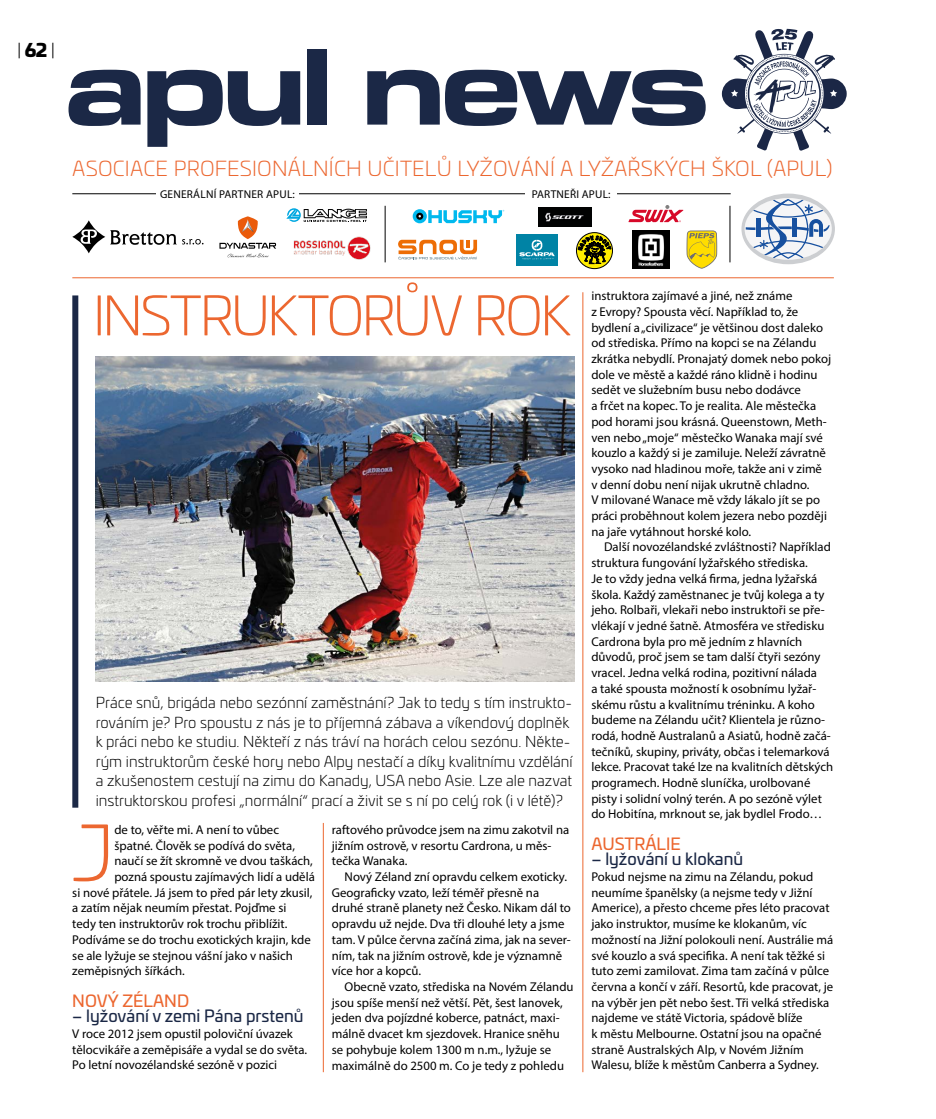
<style>
.page{position:relative;width:936px;height:1119px;background:#fff}
.page>*{position:absolute;margin:0;border:0;box-sizing:border-box;transform-origin:0 0}
.t1{font:700 expanded 112.8px "Microgramma DOT";letter-spacing:-.015em;color:#1b2846}
.t2{font:300 76.2px "Univia Pro";color:#ec6730}
.t3{font:300 53.85px "Univia Pro";letter-spacing:-.055em;color:#ec6730}
.t4{font:300 20.55px "Univia Pro";letter-spacing:.01em;color:#ec6730}
.t5{font:300 18px "Univia Pro";color:#000}
.t6{font:16.5px "Univia Pro";color:#1b2846}
.t7{font:16.5px "Univia Pro";color:#ec6730}
.t8{font:300 15px/19.5px "Univia Pro";color:#000}
.t9{font:12.75px/15.8px "Myriad Pro";color:#000}
.t10{font:11.4px "Myriad Pro";letter-spacing:.02em;color:#000}
.s1{font-weight:900}
</style>
<div class="page">
<hr style="left:582px;top:292px;width:1px;height:779px;background:#ec6730">
<hr style="left:72px;top:277px;width:761px;height:1px;background:#ec6730">
<svg style="left:412px;top:209px;width:15px;height:14px"></svg>
<svg style="left:416px;top:213px;width:7px;height:7px"></svg>
<svg style="left:428px;top:210px;width:76px;height:13px"></svg>
<svg style="left:398px;top:240px;width:79px;height:19px"></svg>
<hr style="left:72px;top:193px;width:658px;height:1px;background:#000">
<div style="left:525px;top:188px;width:91px;height:12px;background:#fff"></div>
<hr style="left:385px;top:206px;width:1px;height:56px;background:#000">
<svg style="left:686px;top:230px;width:31px;height:38px"></svg>
<div style="left:516px;top:234px;width:41px;height:31px;background:#0083a5"></div>
<svg style="left:519px;top:240px;width:36px;height:19px"></svg>
<svg style="left:741px;top:193px;width:93px;height:71px"></svg>
<svg style="left:72px;top:220px;width:131px;height:33px"></svg>
<div style="left:156px;top:188px;width:142px;height:12px;background:#fff"></div>
<svg style="left:219px;top:216px;width:57px;height:41px"></svg>
<svg style="left:286px;top:208px;width:81px;height:14px"></svg>
<img style="left:293px;top:236px;width:78px;height:24px">
<svg style="left:628px;top:205px;width:55px;height:17px"></svg>
<hr style="left:729px;top:206px;width:1px;height:56px;background:#000">
<svg style="left:576px;top:232px;width:36px;height:36px"></svg>
<div style="left:576px;top:232px;width:36px;height:36px;border:1px solid #000;border-radius:50%"></div>
<svg style="left:578px;top:236px;width:33px;height:28px"></svg>
<svg style="left:721px;top:29px;width:125px;height:122px"></svg>
<div style="left:72px;top:295px;width:6px;height:512px;background:#1b2846"></div>
<hr style="left:323px;top:822px;width:1px;height:249px;background:#ec6730">
<img style="left:538px;top:207px;width:53px;height:19px">
<img style="left:632px;top:231px;width:37px;height:37px">
<img style="left:96px;top:356px;width:478px;height:325px">
<h3 class="t5" style="left:17px;top:38px;width:39px">| <span class="s1">62</span>|</h3>
<h1 class="t1" style="left:66px;top:10px;width:644px">apul news</h1>
<h3 class="t4" style="left:72px;top:154px;width:728px">Asociace profesi onálních učitelů lyžování a lyžařských škol (APUL</h3>
<h3 class="t4" style="left:826px;top:154px;width:8px">)</h3>
<p class="t10" style="left:160px;top:187px;width:136px">generální partner APUL:</p>
<p class="t10" style="left:531px;top:187px;width:80px">partneři APUL:</p>
<h3 class="t3" style="left:93px;top:277px;width:480px">Instruktorův rok</h3>
<p class="t8" style="left:96px;top:692px;width:478px">Práce snů, brigáda nebo sezónní zaměstnání? Jak to tedy s tím instrukto&shy;rováním je? Pro spoustu z nás je to příjemná zábava a víkendový doplněk k práci nebo ke studiu. Někteří z nás tráví na horách celou sezónu. Někte&shy;rým instruktorům české hory nebo Alpy nestačí a díky kvalitnímu vzdělání a zkušenostem cestují na zimu do Kanady, USA nebo Asie. Lze ale nazvat instruktorskou profesi „normální“ prací a živit se s ní po celý rok (i v létě)?</p>
<p class="t9" style="left:332px;top:821px;width:239px">raftového průvodce jsem na zimu zakotvil na jižním ostrově, v resortu Cardrona, u měs&shy;tečka Wanaka.</p>
<p class="t9" style="left:332px;top:868px;width:240px;text-indent:13px">Nový Zéland zní opravdu celkem exoticky.<br>Geograficky vzato, leží téměř přesně na druhé straně planety než Česko. N ikam dál to opravdu už nejde. Dva tři dlouhé lety a jsme tam. V půlce června začíná zima, jak na sever&shy;ním, tak na jižním ostrově, kde je významně více hor a kopců.</p>
<p class="t9" style="left:332px;top:978px;width:243px;text-indent:13px">Obecně vzato, střediska na Novém Zélandu jsou spíše menší než větší. Pět, šest lanovek, jeden dva pojízdné koberce, patnáct, maxi&shy;málně dvacet km sjezdovek. Hranice sněhu se pohybuje kolem 1300 m n.m., lyžuje se maximálně do 2500 m. Co je tedy z pohledu</p>
<h2 class="t2" style="left:72px;top:798px;width:44px">J</h2>
<p class="t9" style="left:114px;top:821px;width:166px">de to, věřte mi. A není to vůbec</p>
<p class="t9" style="left:114px;top:837px;width:182px">špatné. Člověk se podívá do světa,</p>
<p class="t9" style="left:114px;top:852px;width:200px">naučí se žít skromně ve dvou taškách,</p>
<p class="t9" style="left:114px;top:868px;width:202px">pozná spoustu zajímavých lidí a udělá</p>
<p class="t9" style="left:72px;top:884px;width:242px">si nové přátele. Já jsem to před pár lety zkusil,</p>
<p class="t9" style="left:72px;top:900px;width:215px">a zatím nějak neumím přestat. Pojďme si</p>
<p class="t9" style="left:72px;top:915px;width:216px">tedy ten instruktorův rok trochu přiblížit.</p>
<p class="t9" style="left:72px;top:931px;width:240px">Podíváme se do trochu exotických krajin, kde</p>
<p class="t9" style="left:72px;top:947px;width:222px">se ale lyžuje se stejnou vášní jako v našich</p>
<p class="t9" style="left:72px;top:962px;width:114px">zeměpisných šířkách.</p>
<p class="t7" style="left:72px;top:987px;width:118px">NOVÝ ZÉLAND</p>
<p class="t6" style="left:72px;top:1003px;width:233px">– lyžování v zemi Pána prstenů</p>
<p class="t9" style="left:72px;top:1025px;width:236px">V roce 2012 jsem opustil poloviční úvazek tělocvikáře a zeměpisáře a vydal se do světa.<br>Po letní novozélandské sezóně v pozici</p>
<p class="t9" style="left:591px;top:288px;width:241px">instruktora zajímavé a jiné, než známe<br>z Evropy? Spousta věcí. Například to, že bydlení a „civilizace“ je většinou dost daleko od střediska. Přímo na kopci se na Zélandu zkrátka nebydlí. Pronajatý domek nebo pokoj dole ve městě a každé ráno klidně i hodinu sedět ve služebním busu nebo dodávce<br>a frčet na kopec. To je realita. Ale městečka pod horami jsou krásná. Queenstown, Meth&shy;ven nebo „moje“ městečko Wanaka mají své kouzlo a každý si je zamiluje. Neleží závratně vysoko nad hladinou moře, takže ani v zimě<br>v denní dobu není nijak ukrutně chladno.<br>V milované Wanace mě vždy lákalo jít se po práci proběhnout kolem jezera nebo později na jaře vytáhnout horské kolo.</p>
<p class="t9" style="left:591px;top:539px;width:243px;text-indent:13px">Další novozélandské zvláštnosti? Například struktura fungování lyžařského střediska.<br>Je to vždy jedna velká firma, jedna lyžařská škola. Každý zaměstnanec je tvůj kolega a ty jeho. Rolbaři, vlekaři nebo instruktoři se pře&shy;vlékají v jedné šatně. Atmosféra ve středisku Cardrona byla pro mě jedním z hlavních důvodů, proč jsem se tam další čtyři sezóny vracel. Jedna velká rodina, pozitivní nálada<br>a také spousta možností k osobnímu lyžař&shy;skému růstu a kvalitnímu tréninku. A koho budeme na Zélandu učit? Klientela je různo&shy;rodá, hodně Australanů a Asiatů, hodně začá&shy;tečníků, skupiny, priváty, občas i telemarková lekce. Pracovat také lze na kvalitních dětských programech. Hodně sluníčka, urolbované pisty i solidní volný terén. A po sezóně výlet do Hobitína, mrknout se, jak bydlel Frodo…</p>
<p class="t7" style="left:591px;top:831px;width:91px">AUSTRÁLIE</p>
<p class="t6" style="left:591px;top:846px;width:153px">– lyžování u klokanů</p>
<p class="t9" style="left:591px;top:868px;width:243px">Pokud nejsme na zimu na Zélandu, pokud neumíme španělsky (a nejsme tedy v Jižní Americe), a přesto chceme přes léto pracovat jako instruktor, musíme ke klokanům, víc možností na Jižní polokouli není. Austrálie má své kouzlo a svá specifika. A není tak těžké si tuto zemi zamilovat. Zima tam začíná v půlce června a končí v září. Resortů, kde pracovat, je na výběr jen pět nebo šest. Tři velká střediska najdeme ve státě Victoria, spádově blíže<br>k městu Melbourne. Ostatní jsou na opačné straně Australských Alp, v Novém Jižním Walesu, blíže k městům Canberra a Sydney.</p>
</div>
